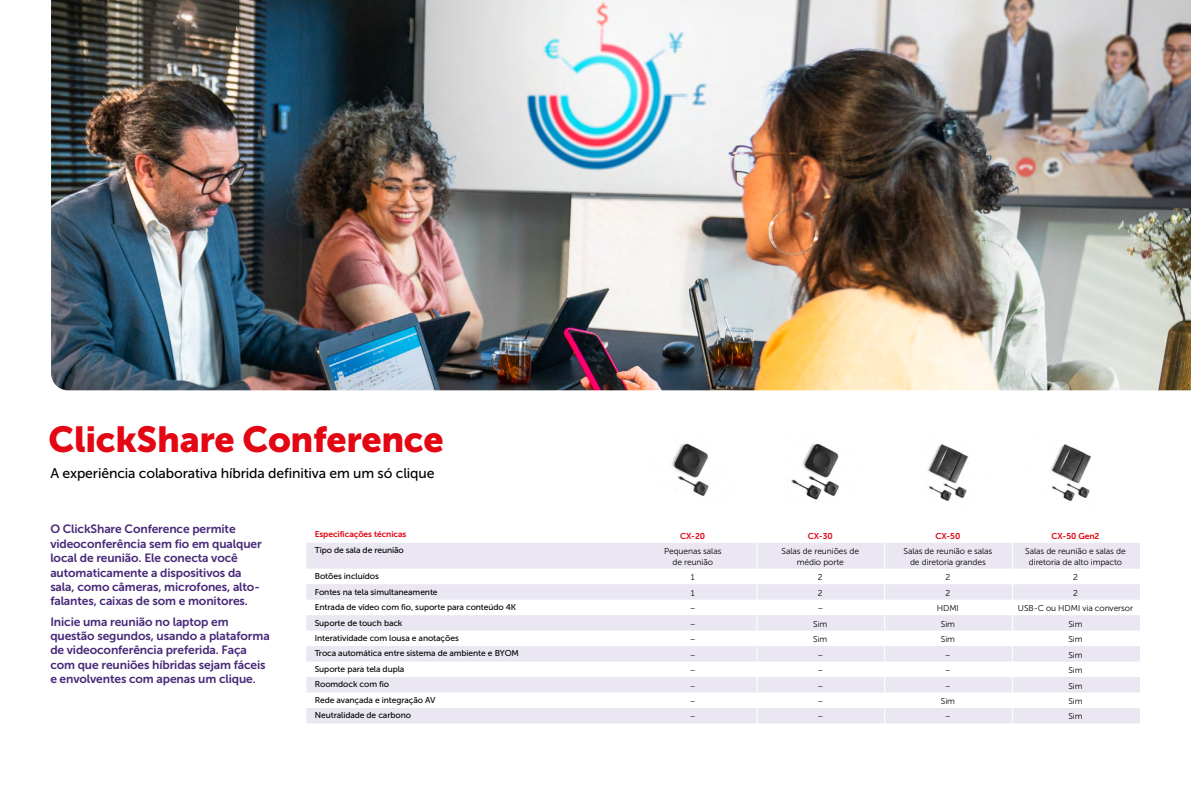
<style>
.page{position:relative;width:1191px;height:791px;background:#fff}
.page>*{position:absolute;margin:0;border:0;box-sizing:border-box;transform-origin:0 0}
.Headline_34_35_7{font:36px "Museo Sans 900";letter-spacing:-.01em;color:#e30613}
.Intro_14_17{font:14px "Museo Sans 500";letter-spacing:-.01em;color:#000}
.Intro_14_17-2{font:12px/14.4px "Museo Sans 700";letter-spacing:-.01em;color:#482878}
.Text{font:8.5px "Museo Sans 500";letter-spacing:-.01em;color:#000}
.Text-2{font:8.5px/10.4px "Museo Sans 300";letter-spacing:-.01em;color:#000;text-align:center}
.Text-3{font:8.5px "Museo Sans 700";letter-spacing:-.01em;color:#e30613}
</style>
<div class="page">
<img style="left:672px;top:443px;width:37px;height:53px">
<img style="left:791px;top:443px;width:48px;height:57px">
<img style="left:1050px;top:444px;width:42px;height:57px">
<img style="left:927px;top:444px;width:42px;height:57px">
<svg style="left:306px;top:543px;width:834px;height:180px;fill:#ebe7f2"></svg>
<svg style="left:884px;top:543px;width:1px;height:180px"></svg>
<svg style="left:756px;top:543px;width:1px;height:180px"></svg>
<svg style="left:1011px;top:543px;width:2px;height:180px"></svg>
<img style="left:51px;top:0;width:1140px;height:390px">
<p class="Headline_34_35_7" style="left:49px;top:419px;width:396px">ClickShare Conference</p>
<p class="Intro_14_17" style="left:50px;top:466px;width:386px">A experiência colaborativa híbrida definitiva em um só clique</p>
<p class="Intro_14_17-2" style="left:50px;top:522px;width:213px">O ClickShare Conference permite videoconferência sem fio em qualquer local de reunião. Ele conecta você automaticamente a dispositivos da sala, como câmeras, microfones, alto&shy;falantes, caixas de som e monitores.</p>
<p class="Intro_14_17-2" style="left:50px;top:614px;width:221px">Inicie uma reunião no laptop em questão segundos, usando a plataforma de videoconferência preferida. Faça com que reuniões híbridas sejam fáceis e envolventes com apenas um clique.</p>
<p class="Text-3" style="left:315px;top:529px;width:93px">Especificações técnicas</p>
<p class="Text-3" style="left:680px;top:531px;width:26px">CX-20</p>
<p class="Text-3" style="left:808px;top:531px;width:26px">CX-30</p>
<p class="Text-3" style="left:935px;top:531px;width:26px">CX-50</p>
<p class="Text-3" style="left:1051px;top:531px;width:49px">CX-50 Gen2</p>
<p class="Text" style="left:315px;top:546px;width:91px">Tipo de sala de reunião</p>
<p class="Text-2" style="left:664px;top:546px;width:59px">Pequenas salas de reunião</p>
<p class="Text-2" style="left:781px;top:546px;width:79px">Salas de reuniões de médio porte</p>
<p class="Text-2" style="left:903px;top:546px;width:90px">Salas de reunião e salas de diretoria grandes</p>
<p class="Text-2" style="left:1025px;top:546px;width:102px">Salas de reunião e salas de diretoria de alto impacto</p>
<p class="Text" style="left:315px;top:571px;width:66px">Botões incluídos</p>
<p class="Text-2" style="left:691px;top:572px;width:5px">1</p>
<p class="Text-2" style="left:818px;top:572px;width:6px">2</p>
<p class="Text-2" style="left:945px;top:572px;width:6px">2</p>
<p class="Text-2" style="left:1073px;top:572px;width:6px">2</p>
<p class="Text" style="left:315px;top:587px;width:124px">Fontes na tela simultaneamente</p>
<p class="Text-2" style="left:691px;top:587px;width:5px">1</p>
<p class="Text-2" style="left:818px;top:587px;width:6px">2</p>
<p class="Text-2" style="left:945px;top:587px;width:6px">2</p>
<p class="Text-2" style="left:1073px;top:587px;width:6px">2</p>
<p class="Text" style="left:315px;top:602px;width:203px">Entrada de vídeo com fio, suporte para conteúdo 4K</p>
<p class="Text-2" style="left:689px;top:603px;width:8px">–</p>
<p class="Text-2" style="left:817px;top:603px;width:8px">–</p>
<p class="Text-2" style="left:937px;top:603px;width:23px">HDMI</p>
<p class="Text-2" style="left:1018px;top:603px;width:117px">USB-C ou HDMI via conversor</p>
<p class="Text" style="left:315px;top:618px;width:89px">Suporte de touch back</p>
<p class="Text-2" style="left:689px;top:618px;width:8px">–</p>
<p class="Text-2" style="left:813px;top:618px;width:16px">Sim</p>
<p class="Text-2" style="left:941px;top:618px;width:16px">Sim</p>
<p class="Text-2" style="left:1068px;top:618px;width:16px">Sim</p>
<p class="Text" style="left:315px;top:633px;width:146px">Interatividade com lousa e anotações</p>
<p class="Text-2" style="left:689px;top:634px;width:8px">–</p>
<p class="Text-2" style="left:813px;top:634px;width:16px">Sim</p>
<p class="Text-2" style="left:941px;top:634px;width:16px">Sim</p>
<p class="Text-2" style="left:1068px;top:634px;width:16px">Sim</p>
<p class="Text" style="left:315px;top:649px;width:206px">Troca automática entre sistema de ambiente e BYOM</p>
<p class="Text-2" style="left:689px;top:649px;width:8px">–</p>
<p class="Text-2" style="left:817px;top:649px;width:8px">–</p>
<p class="Text-2" style="left:945px;top:649px;width:8px">–</p>
<p class="Text-2" style="left:1068px;top:649px;width:16px">Sim</p>
<p class="Text" style="left:315px;top:664px;width:91px">Suporte para tela dupla</p>
<p class="Text-2" style="left:689px;top:665px;width:8px">–</p>
<p class="Text-2" style="left:817px;top:665px;width:8px">–</p>
<p class="Text-2" style="left:945px;top:665px;width:8px">–</p>
<p class="Text-2" style="left:1068px;top:665px;width:16px">Sim</p>
<p class="Text" style="left:315px;top:680px;width:76px">Roomdock com fio</p>
<p class="Text-2" style="left:689px;top:680px;width:8px">–</p>
<p class="Text-2" style="left:817px;top:680px;width:8px">–</p>
<p class="Text-2" style="left:945px;top:680px;width:8px">–</p>
<p class="Text-2" style="left:1068px;top:680px;width:16px">Sim</p>
<p class="Text" style="left:315px;top:695px;width:122px">Rede avançada e integração AV</p>
<p class="Text-2" style="left:689px;top:696px;width:8px">–</p>
<p class="Text-2" style="left:817px;top:696px;width:8px">–</p>
<p class="Text-2" style="left:941px;top:696px;width:16px">Sim</p>
<p class="Text-2" style="left:1068px;top:696px;width:16px">Sim</p>
<p class="Text" style="left:315px;top:711px;width:98px">Neutralidade de carbono</p>
<p class="Text-2" style="left:689px;top:711px;width:8px">–</p>
<p class="Text-2" style="left:817px;top:711px;width:8px">–</p>
<p class="Text-2" style="left:945px;top:711px;width:8px">–</p>
<p class="Text-2" style="left:1068px;top:711px;width:16px">Sim</p>
</div>
